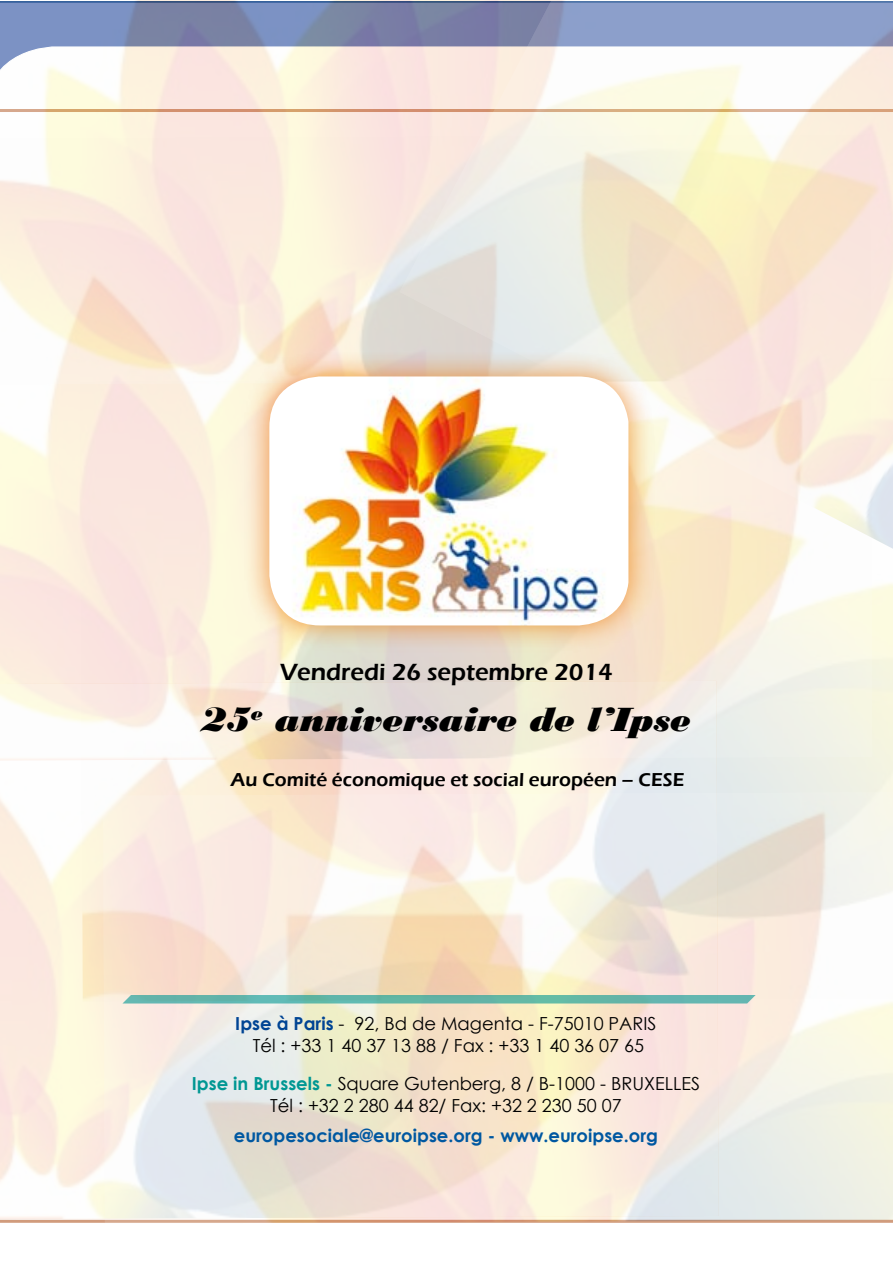
<style>
.page{position:relative;width:893px;height:1263px;background:#fff}
.page>*{position:absolute;margin:0;border:0;box-sizing:border-box;transform-origin:0 0}
.t1{font:italic 35.4px "Bodoni MT Black";color:#000}
.t2{font:600 24.15px "Eras ITC";color:#000}
.t3{font:600 19.35px "Eras ITC";color:#000}
.t4{font:18px/21.6px "Century Gothic";color:#000}
.t5{font:700 18px "Century Gothic";color:#0058a1}
.s1{font-weight:700;color:#004494}
.s2{font-weight:700;color:#009793}
</style>
<div class="page">
<hr style="left:0;top:1220px;width:893px;height:3px;background:#d19c7d">
<img style="left:103px;top:792px;width:790px;height:431px">
<img style="left:0;top:0;width:400px;height:384px">
<svg style="left:400px;top:602px;width:493px;height:196px;background:#f1ebdf"></svg>
<img style="left:400px;top:0;width:493px;height:602px">
<div style="left:243px;top:350px;width:412px;height:303px;background:#ed7703;opacity:.75"></div>
<img style="left:269px;top:376px;width:359px;height:249px">
<svg style="left:122px;top:995px;width:634px;height:8px;background:#64b6aa"></svg>
<h2 class="t2" style="left:280px;top:658px;width:334px">Vendredi 26 septembre 2014</h2>
<h1 class="t1" style="left:202px;top:699px;width:490px">25<sup>e</sup> anniversaire de l’Ipse</h1>
<p class="t3" style="left:231px;top:768px;width:455px">Au Comité économique et social européen – CESE</p>
<p class="t4" style="left:253px;top:1013px;width:393px;text-indent:-17px"><span class="s1">Ipse à Paris</span> - 92, Bd de Magenta - F-75010 Paris<br>Tél : +33 1 40 37 13 88 / Fax : +33 1 40 36 07 65</p>
<p class="t4" style="left:192px;top:1073px;width:510px;text-align:center"><span class="s2">Ipse in Brussels -</span> Square Gutenberg, 8 / B-1000 - BRUXELLES<br>Tél : +32 2 280 44 82/ Fax: +32 2 230 50 07</p>
<p class="t5" style="left:234px;top:1122px;width:426px">europesociale@euroipse.org - www.euroipse.org</p>
</div>
